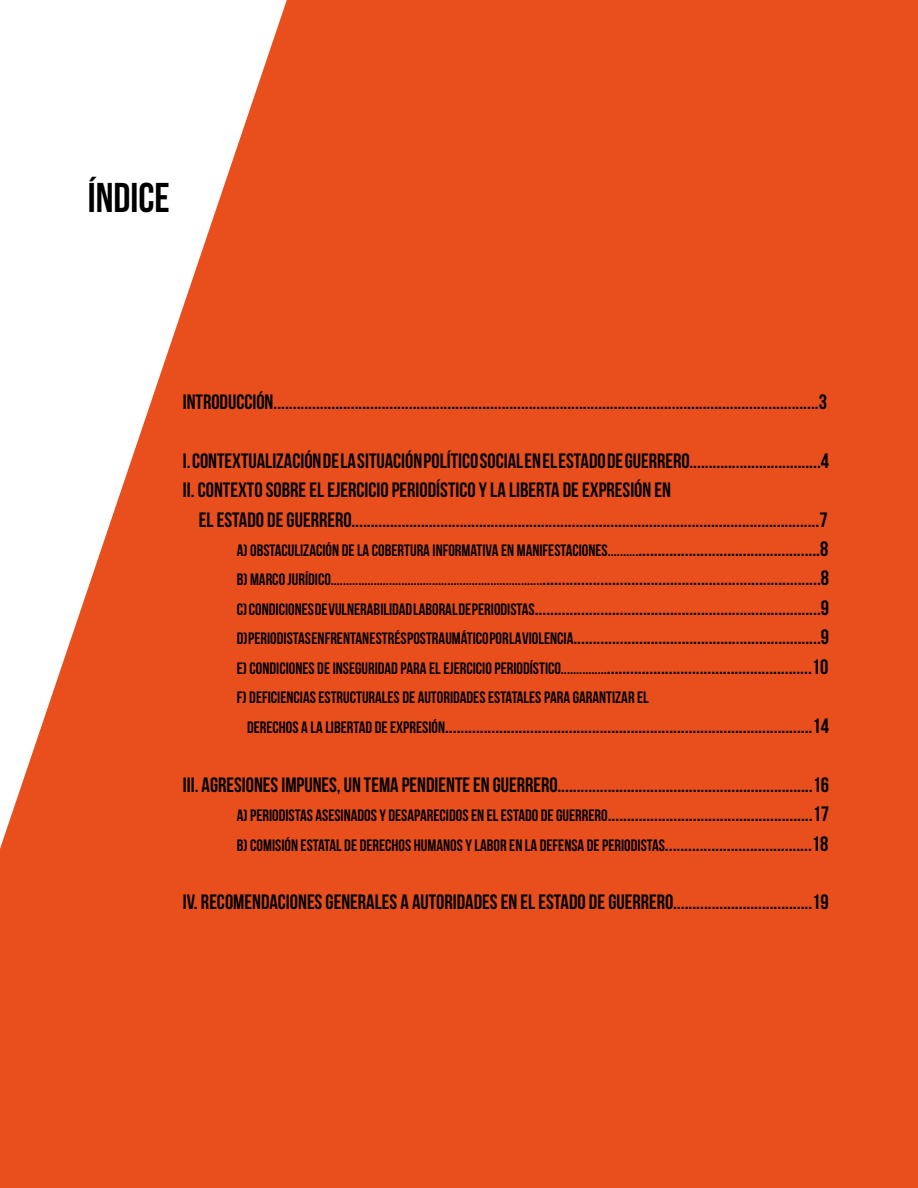
<style>
.page{position:relative;width:918px;height:1188px;background:#e94e1d}
.page>*{position:absolute;margin:0;border:0;box-sizing:border-box;transform-origin:0 0}
.t1{font:41.55px "Bebas Neue";color:#000}
.t2{font:20.85px/29.4px "Bebas Neue";color:#000}
.t3{font:16.5px/29.4px "Bebas Neue";color:#000}
.s1{font-size:20.85px}
.s2{font-size:16.5px}
</style>
<div class="page">
<svg style="left:0;top:0;width:287px;height:849px"></svg>
<h1 class="t1" style="left:88px;top:175px;width:83px">ÍNDICE</h1>
<p class="t2" style="left:183px;top:387px;width:646px">INTRODUCCIÓN.............................................................................................................................................3</p>
<p class="t2" style="left:183px;top:445px;width:648px">I. CONTEXTUALIZACIÓN DE LA SITUACIÓN POLÍTICO SOCIAL EN EL ESTADO DE GUERRERO..................................4<br>II. CONTEXTO SOBRE EL EJERCICIO PERIODÍSTICO Y LA LIBERTA DE EXPRESIÓN EN</p>
<p class="t2" style="left:199px;top:504px;width:630px">EL ESTADO DE GUERRERO.........................................................................................................................7</p>
<p class="t3" style="left:237px;top:535px;width:594px">A) OBSTACULIZACIÓN DE LA COBERTURA INFORMATIVA EN MANIFESTACIONES..........<span class="s1">...............................................8<br></span>B) MARCO JURÍDICO.....................................................................<span class="s1">........................................................................8</span></p>
<p class="t2" style="left:237px;top:593px;width:594px"><span class="s2">C) CONDICIONES DE VULNERABILIDAD LABORAL DE PERIODISTAS</span>..........................................................................9<br><span class="s2">D) PERIODISTAS ENFRENTAN ESTRÉS POSTRAUMÁTICO POR LA VIOLENCIA</span>................................................................9</p>
<p class="t3" style="left:237px;top:653px;width:593px">E) CONDICIONES DE INSEGURIDAD PARA EL EJERCICIO PERIODÍSTICO...............<span class="s1">.....................................................10<br></span>F) DEFICIENCIAS ESTRUCTURALES DE AUTORIDADES ESTATALES PARA GARANTIZAR EL</p>
<p class="t2" style="left:247px;top:711px;width:583px"><span class="s2">DERECHOS A LA LIBERTAD DE EXPRESIÓN</span>...............................................................................................14</p>
<p class="t2" style="left:183px;top:769px;width:648px">III. AGRESIONES IMPUNES, UN TEMA PENDIENTE EN GUERRERO..................................................................16</p>
<p class="t3" style="left:237px;top:800px;width:594px">A) PERIODISTAS ASESINADOS Y DESAPARECIDOS EN EL ESTADO DE GUERRERO<span class="s1">.....................................................17<br></span>B) COMISIÓN ESTATAL DE DERECHOS HUMANOS Y LABOR EN LA DEFENSA DE PERIODISTAS<span class="s1">......................................18</span></p>
<p class="t2" style="left:183px;top:887px;width:647px">IV. RECOMENDACIONES GENERALES A AUTORIDADES EN EL ESTADO DE GUERRERO....................................19</p>
</div>
